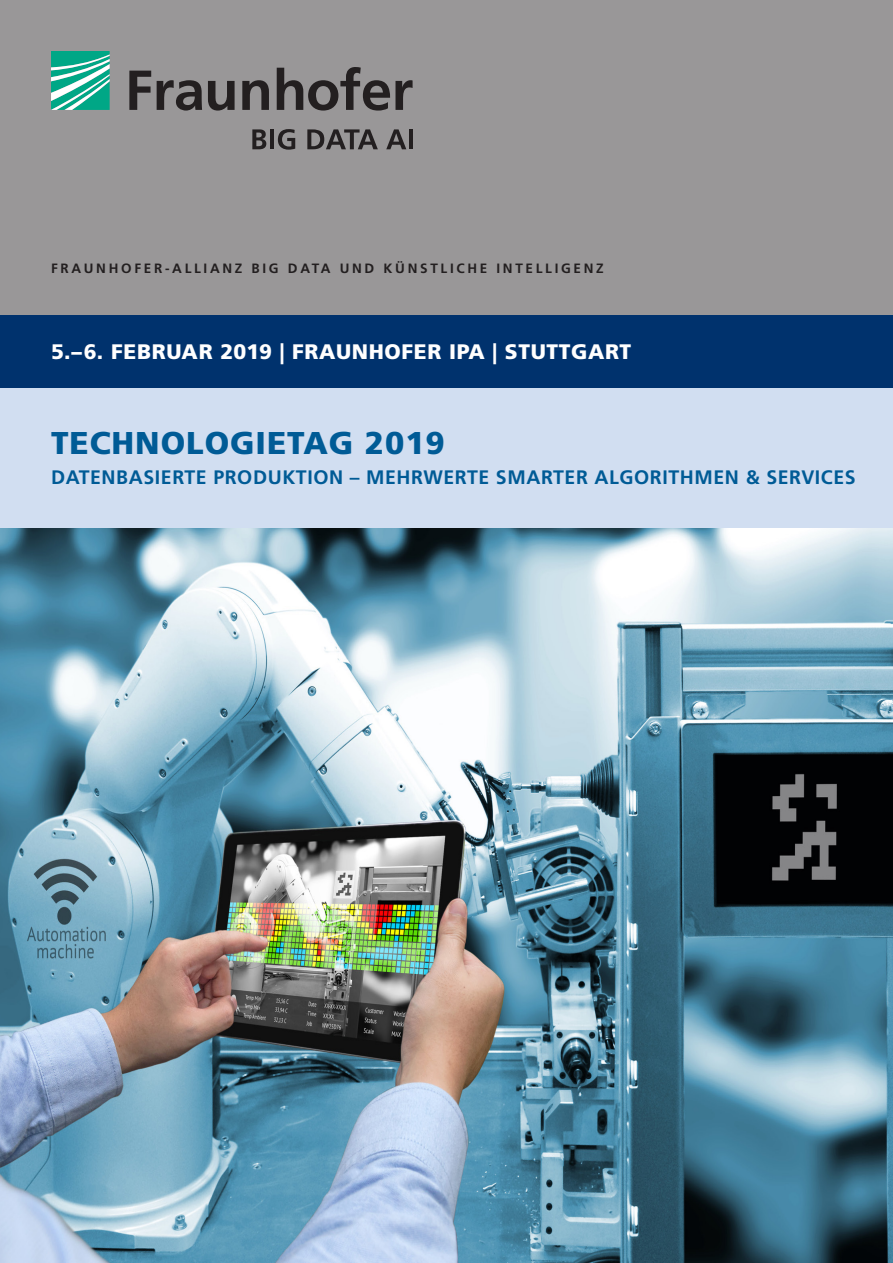
<style>
.page{position:relative;width:893px;height:1263px;background:#fff}
.page>*{position:absolute;margin:0;border:0;box-sizing:border-box;transform-origin:0 0}
._03_Standardüberschr{font:900 31.5px "Frutiger LT Com";letter-spacing:.03em;color:#005b96}
._03_Standardüberschr-2{font:900 21px "Frutiger LT Com";letter-spacing:.03em;color:#fff}
._03_Standardüberschr-3{font:700 19.5px "Frutiger LT Com";letter-spacing:.03em;color:#005b96}
._10_Institutsname{font:700 13.5px "Frutiger LT Com";letter-spacing:.2em;color:#231f20}
</style>
<div class="page">
<div style="left:0;top:0;width:893px;height:315px;background:#999798"></div>
<img style="left:0;top:528px;width:893px;height:735px">
<div style="left:0;top:388px;width:893px;height:140px;background:#d1def1"></div>
<div style="left:0;top:315px;width:893px;height:73px;background:#00326d"></div>
<svg style="left:51px;top:51px;width:59px;height:59px;background:#4abda7"></svg>
<svg style="left:129px;top:67px;width:284px;height:44px"></svg>
<svg style="left:252px;top:129px;width:14px;height:20px"></svg>
<hr style="left:270px;top:129px;width:4px;height:20px;background:#231f20">
<svg style="left:278px;top:129px;width:17px;height:21px"></svg>
<svg style="left:307px;top:129px;width:71px;height:20px"></svg>
<svg style="left:386px;top:129px;width:20px;height:20px"></svg>
<hr style="left:409px;top:129px;width:4px;height:20px;background:#231f20">
<p class="_10_Institutsname" style="left:51px;top:260px;width:554px">FRAUNHOFER-ALLIANZ BIG DATA UND KÜNSTLICHE INTELLIGENZ</p>
<p class="_03_Standardüberschr-2" style="left:51px;top:339px;width:581px">5.–6. FEBRUAR 2019 | FRAUNHOFER IPA | STUTTGART</p>
<p class="_03_Standardüberschr" style="left:51px;top:425px;width:395px">TECHNOLOGIETAG 2019</p>
<p class="_03_Standardüberschr-3" style="left:51px;top:466px;width:806px">DATENBASIERTE PRODUKTION – MEHRWERTE SMARTER ALGORITHMEN &amp; SERVICES</p>
</div>
